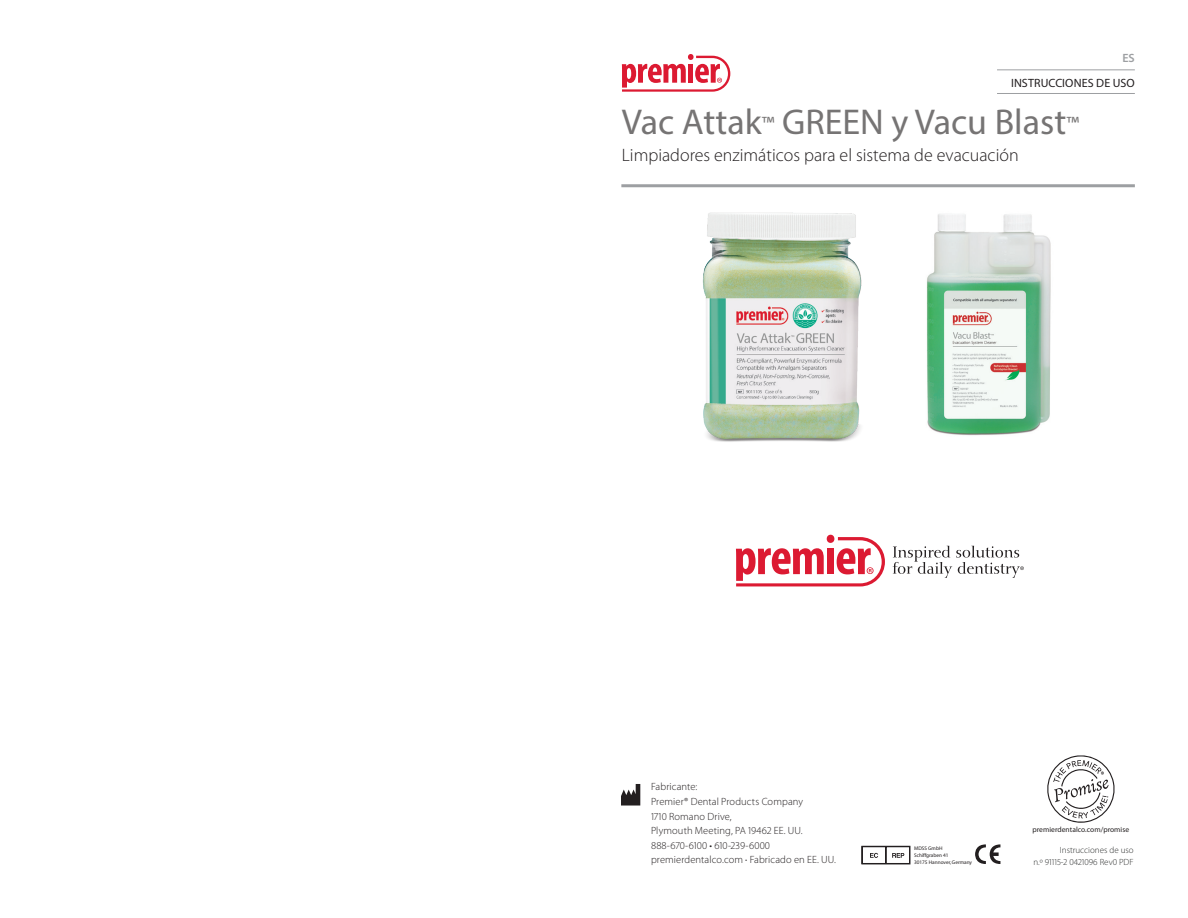
<style>
.page{position:relative;width:1188px;height:918px;background:#fff}
.page>*{position:absolute;margin:0;border:0;box-sizing:border-box;transform-origin:0 0}
.t1{font:36px "Myriad Pro";color:#767474}
.t2{font:300 18px "Myriad Pro";color:#231f20}
.t3{font:12px "Myriad Pro";letter-spacing:.01em;color:#231f20}
.t4{font:600 12px "Myriad Pro";color:#9d9fa2}
.t5{font:300 10.5px/14.5px "Myriad Pro";letter-spacing:.01em;color:#231f20}
.t6{font:300 9px/12px "Myriad Pro";color:#2d2f2e;text-align:right}
.t7{font:7.5px "Myriad Pro";letter-spacing:.005em;color:#231f20}
.t8{font:5.25px/6.6px "Myriad";color:#231f20}
.s1{font-size:21px}
.s2{font-weight:400}
</style>
<div class="page">
<div style="left:827px;top:535px;width:7px;height:8px;background:#dc1a32;border-radius:50%"></div>
<svg style="left:736px;top:537px;width:149px;height:49px"></svg>
<svg style="left:893px;top:546px;width:131px;height:32px"></svg>
<svg style="left:621px;top:784px;width:19px;height:22px"></svg>
<svg style="left:622px;top:54px;width:108px;height:38px"></svg>
<svg style="left:1047px;top:755px;width:68px;height:68px"></svg>
<img style="left:702px;top:212px;width:160px;height:230px">
<img style="left:927px;top:214px;width:124px;height:222px">
<hr style="left:997px;top:69px;width:138px;height:1px;background:#9d9fa2">
<hr style="left:997px;top:93px;width:138px;height:1px;background:#9d9fa2">
<hr style="left:621px;top:184px;width:514px;height:3px;background:#9d9fa2">
<svg style="left:862px;top:846px;width:48px;height:18px"></svg>
<svg style="left:975px;top:844px;width:25px;height:20px"></svg>
<p class="t4" style="left:1122px;top:51px;width:14px">ES</p>
<p class="t3" style="left:1011px;top:75px;width:125px">INSTRUCCIONES DE USO</p>
<h1 class="t1" style="left:622px;top:99px;width:459px">Vac Attak<span class="s1">™</span> GREEN y Vacu Blast<span class="s1">™</span></h1>
<h2 class="t2" style="left:622px;top:144px;width:398px">Limpiadores enzimáticos para el sistema de evacuación</h2>
<p class="t5" style="left:651px;top:779px;width:187px">Fabricante:<br>Premier® Dental Products Company<br>1710 Romano Drive,<br>Plymouth Meeting, PA 19462 EE. UU.<br>888-670-6100 • 610-239-6000 premierdentalco.com <span class="s2">∙</span> Fabricado en EE. UU.</p>
<p class="t8" style="left:914px;top:846px;width:60px">MDSS GmbH<br>Schiffgraben 41<br>30175 Hannover, Germany</p>
<p class="t7" style="left:1033px;top:825px;width:98px">premierdentalco.com/promise</p>
<p class="t6" style="left:1033px;top:844px;width:102px">Instrucciones de uso<br>n.º 91115-2 0421096 Rev0 PDF</p>
</div>
